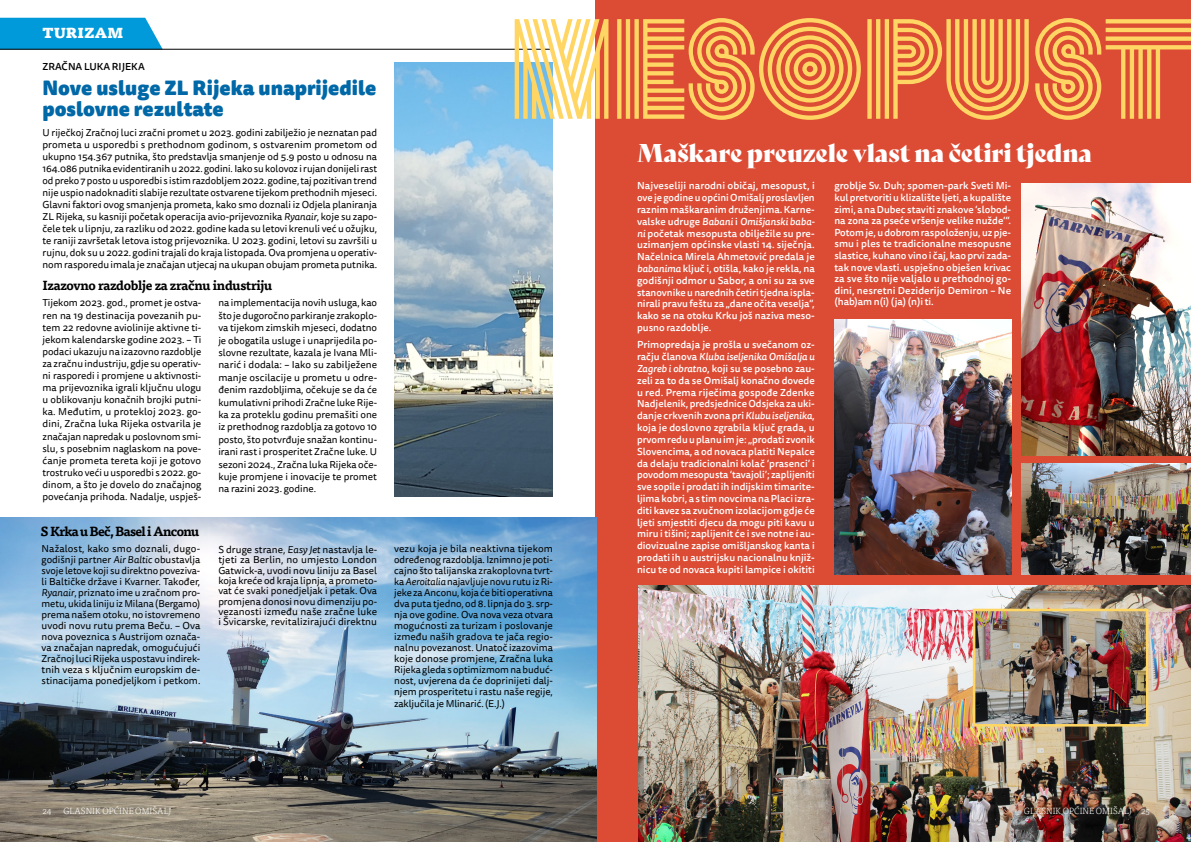
<style>
.page{position:relative;width:1191px;height:842px;background:#fff}
.page>*{position:absolute;margin:0;border:0;box-sizing:border-box;transform-origin:0 0}
.t1{font:25px "Bely Display";letter-spacing:-.01em;color:#fff}
.t2{font:900 19.8px/21.5px "Tisa Sans Pro";color:#0068a7}
.t3{font:900 14px "Tisa Pro";color:#fff}
.t4{font:700 13px "Tisa Pro";letter-spacing:-.025em;color:#000}
.t5{font:700 13px "Tisa Pro";letter-spacing:-.055em;color:#000}
.t6{font:10px/12.1px "Tisa Sans Pro";color:#000;text-align:justify}
.t7{font:500 10px/11.8px "Tisa Sans Pro";color:#fff;text-align:justify}
.t8{font:500 10px "Tisa Sans Pro";color:#000}
.t9{font:300 9px "Tisa Pro";letter-spacing:.01em;color:#fff}
.s1{font-style:italic}
</style>
<div class="page">
<div style="left:595px;top:0;width:596px;height:842px;background:#dc4b34"></div>
<img style="left:638px;top:585px;width:553px;height:257px">
<img style="left:0;top:517px;width:596px;height:325px">
<svg style="left:0;top:18px;width:163px;height:31px;background:#0e9edb"></svg>
<hr style="left:0;top:49px;width:553px;height:1px;background:#000">
<img style="left:394px;top:62px;width:159px;height:435px">
<svg style="left:514px;top:18px;width:677px;height:102px"></svg>
<img style="left:1021px;top:183px;width:170px;height:272px">
<img style="left:835px;top:319px;width:176px;height:255px">
<img style="left:976px;top:613px;width:168px;height:109px">
<div style="left:972px;top:609px;width:176px;height:117px;border:3px solid #ffd664"></div>
<img style="left:1021px;top:463px;width:170px;height:111px">
<h3 class="t3" style="left:43px;top:21px;width:82px">TURIZAM</h3>
<p class="t8" style="left:43px;top:59px;width:104px">ZRAČNA LUKA RIJEKA</p>
<h2 class="t2" style="left:43px;top:76px;width:335px">Nove usluge ZL Rijeka unaprijedile poslovne rezultate</h2>
<p class="t6" style="left:43px;top:126px;width:336px">U riječkoj Zračnoj luci zračni promet u 2023. godini zabilježio je neznatan pad prometa u usporedbi s prethodnom godinom, s ostvarenim prometom od ukupno 154.367 putnika, što predstavlja smanjenje od 5.9 posto u odnosu na 164.086 putnika evidentiranih u 2022. godini. Iako su kolovoz i rujan donijeli rast od preko 7 posto u usporedbi s istim razdobljem 2022. godine, taj pozitivan trend nije uspio nadoknaditi slabije rezultate ostvarene tijekom prethodnih mjeseci.<br>Glavni faktori ovog smanjenja prometa, kako smo doznali iz Odjela planiranja ZL Rijeka, su kasniji početak operacija avio-prijevoznika <span class="s1">Ryanair</span>, koje su zapo&shy;čele tek u lipnju, za razliku od 2022. godine kada su letovi krenuli već u ožujku, te raniji završetak letova istog prijevoznika. U 2023. godini, letovi su završili u rujnu, dok su u 2022. godini trajali do kraja listopada. Ova promjena u operativ&shy;nom rasporedu imala je značajan utjecaj na ukupan obujam prometa putnika.</p>
<h3 class="t4" style="left:43px;top:275px;width:231px">Izazovno razdoblje za zračnu industriju</h3>
<p class="t6" style="left:43px;top:297px;width:160px">Tijekom 2023. god., promet je ostva&shy;ren na 19 destinacija povezanih pu&shy;tem 22 redovne aviolinije aktivne ti&shy;jekom kalendarske godine 2023. – Ti podaci ukazuju na izazovno razdoblje za zračnu industriju, gdje su operativ&shy;ni rasporedi i promjene u aktivnosti&shy;ma prijevoznika igrali ključnu ulogu u oblikovanju konačnih brojki putni&shy;ka. Međutim, u protekloj 2023. go&shy;dini, Zračna luka Rijeka ostvarila je značajan napredak u poslovnom smi&shy;slu, s posebnim naglaskom na pove&shy;ćanje prometa tereta koji je gotovo trostruko veći u usporedbi s 2022. go&shy;dinom, a što je dovelo do značajnog povećanja prihoda. Nadalje, uspješ-</p>
<h3 class="t5" style="left:41px;top:521px;width:160px">S Krka u Beč, Basel i Anconu</h3>
<p class="t6" style="left:218px;top:297px;width:160px;line-height:12.4px">na implementacija novih usluga, kao što je dugoročno parkiranje zrakoplo&shy;va tijekom zimskih mjeseci, dodatno je obogatila usluge i unaprijedila po&shy;slovne rezultate, kazala je Ivana Mli&shy;narić i dodala: – Iako su zabilježene manje oscilacije u prometu u odre&shy;đenim razdobljima, očekuje se da će kumulativni prihodi Zračne luke Rije&shy;ka za proteklu godinu premašiti one iz prethodnog razdoblja za gotovo 10 posto, što potvrđuje snažan kontinu&shy;irani rast i prosperitet Zračne luke. U sezoni 2024., Zračna luka Rijeka oče&shy;kuje promjene i inovacije te promet na razini 2023. godine.</p>
<p class="t6" style="left:42px;top:543px;width:160px;line-height:11px">Nažalost, kako smo doznali, dugo&shy;godišnji partner <span class="s1">Air Baltic</span> obustavlja svoje letove koji su direktno poveziva&shy;li Baltičke države i Kvarner. Također, <span class="s1">Ryanair</span>, priznato ime u zračnom pro&shy;metu, ukida liniju iz Milana (Bergamo) prema našem otoku, no istovremeno uvodi novu rutu prema Beču. – Ova nova poveznica s Austrijom označa&shy;va značajan napredak, omogućujući Zračnoj luci Rijeka uspostavu indirek&shy;tnih veza s ključnim europskim de&shy;stinacijama ponedjeljkom i petkom.</p>
<p class="t6" style="left:218px;top:545px;width:160px;line-height:10.3px">S druge strane, <span class="s1">Easy Jet</span> nastavlja le&shy;tjeti za Berlin, no umjesto London Gatwick-a, uvodi novu liniju za Basel koja kreće od kraja lipnja, a prometo&shy;vat će svaki ponedjeljak i petak. Ova promjena donosi novu dimenziju po&shy;vezanosti između naše zračne luke i Švicarske, revitalizirajući direktnu</p>
<p class="t6" style="left:394px;top:543px;width:160px;line-height:11.1px">vezu koja je bila neaktivna tijekom određenog razdoblja. Iznimno je poti&shy;cajno što talijanska zrakoplovna tvrt&shy;ka <span class="s1">Aeroitalia</span> najavljuje novu rutu iz Ri&shy;jeke za Anconu, koja će biti operativna dva puta tjedno, od 8. lipnja do 3. srp&shy;nja ove godine. Ova nova veza otvara mogućnosti za turizam i poslovanje između naših gradova te jača regio&shy;nalnu povezanost. Unatoč izazovima koje donose promjene, Zračna luka Rijeka gleda s optimizmom na buduć&shy;nost, uvjerena da će doprinijeti dalj&shy;njem prosperitetu i rastu naše regije, zaključila je Mlinarić. (E.J.)</p>
<p class="t9" style="left:43px;top:804px;width:11px">24</p>
<p class="t9" style="left:63px;top:804px;width:110px">GLASNIK OPĆINE OMIŠALJ</p>
<h1 class="t1" style="left:637px;top:133px;width:457px">Maškare preuzele vlast na četiri tjedna</h1>
<p class="t7" style="left:637px;top:180px;width:179px">Najveseliji narodni običaj, mesopust, i ove je godine u općini Omišalj proslavljen raznim maškaranim druženjima. Karne&shy;valske udruge <span class="s1">Babani</span> i <span class="s1">Omišjanski baba&shy;ni</span> početak mesopusta obilježile su pre&shy;uzimanjem općinske vlasti 14. siječnja.<br>Načelnica Mirela Ahmetović predala je <span class="s1">babanima</span> ključ i, otišla, kako je rekla, na godišnji odmor u Sabor, a oni su za sve stanovnike u narednih četiri tjedna ispla&shy;nirali pravu feštu za „dane očita veselja“, kako se na otoku Krku još naziva meso&shy;pusno razdoblje.</p>
<p class="t7" style="left:637px;top:339px;width:179px">Primopredaja je prošla u svečanom oz&shy;račju članova <span class="s1">Kluba iseljenika Omišalja u Zagreb i obratno</span>, koji su se posebno zau&shy;zeli za to da se Omišalj konačno dovede u red. Prema riječima gospođe Zdenke Nadjelenik, predsjednice Odsjeka za uki&shy;danje crkvenih zvona pri <span class="s1">Klubu iseljenika</span>, koja je doslovno zgrabila ključ grada, u prvom redu u planu im je: „prodati zvonik Slovencima, a od novaca platiti Nepalce da delaju tradicionalni kolač ‘prasenci’ i povodom mesopusta ‘tavajoli’; zaplijeniti sve sopile i prodati ih indijskim timarite&shy;ljima kobri, a s tim novcima na Placi izra&shy;diti kavez sa zvučnom izolacijom gdje će ljeti smjestiti djecu da mogu piti kavu u miru i tišini; zaplijenit će i sve notne i au&shy;diovizualne zapise omišljanskog kanta i prodati ih u austrijsku nacionalnu knjiž&shy;nicu te od novaca kupiti lampice i okititi</p>
<p class="t7" style="left:834px;top:180px;width:178px">groblje Sv. Duh; spomen-park Sveti Mi&shy;kul pretvoriti u klizalište ljeti, a kupalište zimi, a na Dubec staviti znakove ‘slobod&shy;na zona za pseće vršenje velike nužde’“.<br>Potom je, u dobrom raspoloženju, uz pje&shy;smu i ples te tradicionalne mesopusne slastice, kuhano vino i čaj, kao prvi zada&shy;tak nove vlasti. uspješno obješen krivac za sve što nije valjalo u prethodnoj go&shy;dini, nesretni Deziderijo Demiron – Ne (hab)am n(i) (ja) (n)i ti.</p>
<p class="t9" style="left:1023px;top:804px;width:127px">GLASNIK OPĆINE OMIŠALJ 25</p>
</div>
